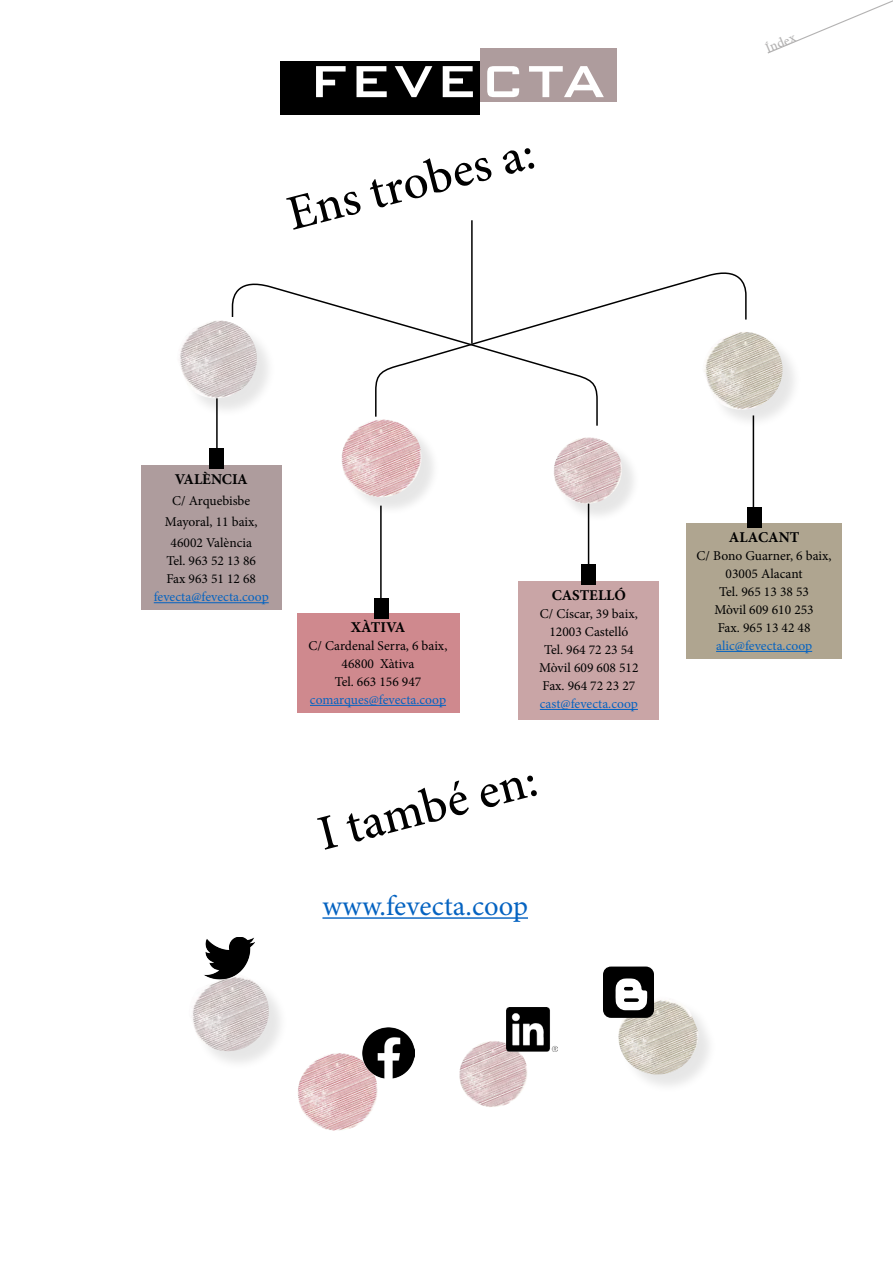
<style>
.page{position:relative;width:893px;height:1263px;background:#fff}
.page>*{position:absolute;margin:0;border:0;box-sizing:border-box;transform-origin:0 0}
.t1{font:500 49.5px "Minion Pro";color:#000}
.t2{font:28.5px "Minion Pro";letter-spacing:.005em;color:#0563c1}
.t3{font:700 15px "Minion Pro";color:#000}
.t4{font:13.5px/18px "Minion Pro";color:#000;text-align:center}
.t5{font:13.5px "Minion Pro";color:#0563c1}
.t6{font:500 13.5px "Minion Pro";color:#b3b2b2}
</style>
<div class="page">
<div style="left:620px;top:998px;width:98px;height:96px;background:#000;opacity:.1"></div>
<img style="left:618px;top:998px;width:82px;height:82px">
<img style="left:298px;top:1053px;width:80px;height:78px">
<hr style="left:322px;top:917px;width:206px;height:2px;background:#0563c1">
<img style="left:362px;top:1027px;width:52px;height:52px">
<svg style="left:603px;top:966px;width:51px;height:52px"></svg>
<div style="left:141px;top:465px;width:140px;height:145px;background:#ae9c9d"></div>
<hr style="left:154px;top:602px;width:115px;height:1px;background:#0563c1">
<div style="left:519px;top:581px;width:140px;height:139px;background:#c9a5a6"></div>
<hr style="left:540px;top:709px;width:98px;height:1px;background:#0563c1">
<div style="left:297px;top:613px;width:162px;height:99px;background:#cf898e"></div>
<hr style="left:310px;top:705px;width:136px;height:1px;background:#0563c1">
<div style="left:686px;top:523px;width:156px;height:135px;background:#afa590"></div>
<hr style="left:716px;top:651px;width:96px;height:1px;background:#0563c1">
<div style="left:210px;top:448px;width:14px;height:21px;background:#000"></div>
<div style="left:582px;top:564px;width:14px;height:21px;background:#000"></div>
<div style="left:375px;top:598px;width:14px;height:20px;background:#000"></div>
<div style="left:747px;top:508px;width:14px;height:20px;background:#000"></div>
<hr style="left:471px;top:220px;width:2px;height:124px;background:#000">
<hr style="left:216px;top:382px;width:2px;height:67px;background:#000">
<hr style="left:588px;top:497px;width:1px;height:68px;background:#000">
<hr style="left:380px;top:506px;width:2px;height:94px;background:#000">
<hr style="left:753px;top:415px;width:1px;height:95px;background:#000">
<div style="left:179px;top:322px;width:97px;height:96px;background:#000;opacity:.1"></div>
<img style="left:179px;top:320px;width:52px;height:81px">
<div style="left:191px;top:975px;width:97px;height:96px;background:#000;opacity:.1"></div>
<img style="left:191px;top:975px;width:83px;height:80px">
<div style="left:704px;top:333px;width:98px;height:96px;background:#000;opacity:.1"></div>
<img style="left:747px;top:332px;width:41px;height:81px">
<div style="left:344px;top:422px;width:96px;height:94px;background:#000;opacity:.1"></div>
<img style="left:341px;top:427px;width:86px;height:76px">
<div style="left:556px;top:439px;width:85px;height:83px;background:#000;opacity:.1"></div>
<img style="left:554px;top:437px;width:72px;height:71px">
<img style="left:459px;top:1041px;width:73px;height:66px">
<svg style="left:471px;top:265px;width:276px;height:153px"></svg>
<svg style="left:231px;top:276px;width:367px;height:151px"></svg>
<img style="left:203px;top:937px;width:51px;height:42px">
<img style="left:506px;top:1008px;width:51px;height:43px">
<svg style="left:767px;top:0;width:126px;height:54px"></svg>
<div style="left:281px;top:62px;width:199px;height:53px;background:#000"></div>
<div style="left:480px;top:48px;width:137px;height:54px;background:#ae9c9d"></div>
<svg style="left:316px;top:66px;width:30px;height:31px"></svg>
<svg style="left:356px;top:66px;width:31px;height:31px"></svg>
<svg style="left:395px;top:66px;width:37px;height:31px"></svg>
<svg style="left:443px;top:66px;width:30px;height:31px"></svg>
<svg style="left:487px;top:66px;width:32px;height:31px"></svg>
<svg style="left:529px;top:66px;width:75px;height:31px"></svg>
<h1 class="t1" style="left:280px;top:181px;width:255px;rotate:-14deg">Ens trobes a:</h1>
<p class="t6" style="left:763px;top:41px;width:33px;rotate:-23deg">Índex</p>
<p class="t3" style="left:175px;top:469px;width:75px">VALÈNCIA</p>
<p class="t4" style="left:165px;top:491px;width:94px;line-height:21px">C/ Arquebisbe<br>Mayoral, 11 baix,<br>46002 València</p>
<p class="t4" style="left:166px;top:552px;width:91px;text-align:left">Tel. 963 52 13 86<br>Fax 963 51 12 68</p>
<p class="t5" style="left:154px;top:588px;width:116px">fevecta@fevecta.coop</p>
<p class="t3" style="left:552px;top:585px;width:76px">CASTELLÓ</p>
<p class="t4" style="left:539px;top:605px;width:101px">C/ Císcar, 39 baix,<br>12003 Castelló<br>Tel. 964 72 23 54<br>Mòvil 609 608 512<br>Fax. 964 72 23 27</p>
<p class="t5" style="left:540px;top:695px;width:100px">cast@fevecta.coop</p>
<p class="t3" style="left:351px;top:617px;width:56px">XÀTIVA</p>
<p class="t4" style="left:309px;top:637px;width:140px">C/ Cardenal Serra, 6 baix,<br>46800 Xàtiva<br>Tel. 663 156 947</p>
<p class="t5" style="left:310px;top:691px;width:138px">comarques@fevecta.coop</p>
<h1 class="t1" style="left:311px;top:801px;width:225px;rotate:-14deg">I també en:</h1>
<h2 class="t2" style="left:322px;top:887px;width:207px">www.fevecta.coop</h2>
<p class="t3" style="left:729px;top:527px;width:72px">ALACANT</p>
<p class="t4" style="left:697px;top:547px;width:136px">C/ Bono Guarner, 6 baix,<br>03005 Alacant<br>Tel. 965 13 38 53<br>Mòvil 609 610 253<br>Fax. 965 13 42 48</p>
<p class="t5" style="left:716px;top:637px;width:98px">alic@fevecta.coop</p>
</div>
